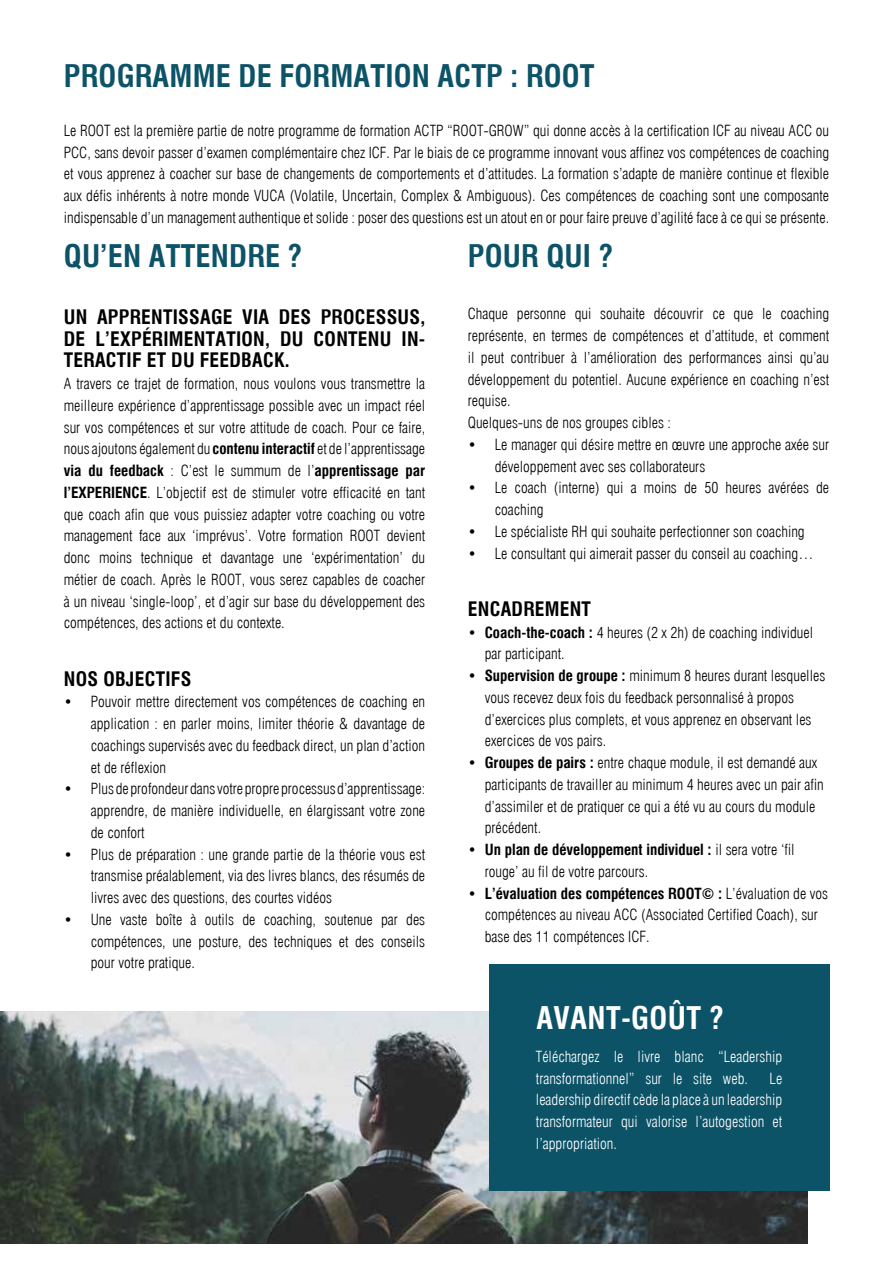
<style>
.page{position:relative;width:893px;height:1263px;background:#fff}
.page>*{position:absolute;margin:0;border:0;box-sizing:border-box;transform-origin:0 0}
.t1{font:700 condensed 30.45px "Swiss 721 BT";letter-spacing:.005em;color:#0d5368}
.t2{font:700 condensed 30.45px "Swiss 721 BT";letter-spacing:.015em;color:#fff}
.t3{font:700 condensed 19.5px/21.8px "Swiss 721 BT";letter-spacing:.015em;color:#000;text-align:justify}
.t4{font:300 condensed 15px/21.8px "Swiss 721 BT";color:#000}
.t5{font:300 condensed 15px/21.8px "Swiss 721 BT";color:#fff}
.s1{font-weight:700}
</style>
<div class="page">
<img style="left:0;top:1011px;width:808px;height:232px">
<div style="left:489px;top:964px;width:340px;height:227px;background:#0d5368"></div>
<h1 class="t1" style="left:64px;top:57px;width:532px">PROGRAMME DE FORMATION ACTP : ROOT</h1>
<p class="t4" style="left:64px;top:120px;width:767px;text-align:justify">Le ROOT est la première partie de notre programme de formation ACTP “ROOT-GROW” qui donne accès à la certification ICF au niveau ACC ou PCC, sans devoir passer d’examen complémentaire chez ICF. Par le biais de ce programme innovant vous affinez vos compétences de coaching et vous apprenez à coacher sur base de changements de comportements et d’attitudes. La formation s’adapte de manière continue et flexible aux défis inhérents à notre monde VUCA (Volatile, Uncertain, Complex &amp; Ambiguous). Ces compétences de coaching sont une composante indispensable d’un management authentique et solide : poser des questions est un atout en or pour faire preuve d’agilité face à ce qui se présente.</p>
<h1 class="t1" style="left:64px;top:237px;width:240px">QU’EN ATTENDRE ?</h1>
<h2 class="t3" style="left:64px;top:306px;width:363px">UN APPRENTISSAGE VIA DES PROCESSUS, DE L’EXPÉRIMENTATION, DU CONTENU IN-TERACTIF ET DU FEEDBACK.</h2>
<p class="t4" style="left:64px;top:373px;width:363px;text-align:justify">A travers ce trajet de formation, nous voulons vous transmettre la meilleure expérience d’apprentissage possible avec un impact réel sur vos compétences et sur votre attitude de coach. Pour ce faire, nous ajoutons également du <span class="s1">contenu interactif</span> et de l’apprentissage <span class="s1">via du feedback</span> : C’est le summum de l’<span class="s1">apprentissage par l’EXPERIENCE</span>. L’objectif est de stimuler votre efficacité en tant que coach afin que vous puissiez adapter votre coaching ou votre management face aux ‘imprévus’. Votre formation ROOT devient donc moins technique et davantage une ‘expérimentation’ du métier de coach. Après le ROOT, vous serez capables de coacher à un niveau ‘single-loop’, et d’agir sur base du développement des compétences, des actions et du contexte.</p>
<h2 class="t3" style="left:64px;top:667px;width:129px">NOS OBJECTIFS</h2>
<p class="t4" style="left:91px;top:691px;width:336px;text-align:justify;text-indent:-27px">• Pouvoir mettre directement vos compétences de coaching en application : en parler moins, limiter théorie &amp; davantage de coachings supervisés avec du feedback direct, un plan d’action et de réflexion</p>
<p class="t4" style="left:91px;top:778px;width:336px;text-align:justify;text-indent:-27px">• Plus de profondeur dans votre propre processus d’apprentissage: apprendre, de manière individuelle, en élargissant votre zone de confort</p>
<p class="t4" style="left:91px;top:843px;width:336px;text-align:justify;text-indent:-27px">• Plus de préparation : une grande partie de la théorie vous est transmise préalablement, via des livres blancs, des résumés de livres avec des questions, des courtes vidéos</p>
<p class="t4" style="left:91px;top:908px;width:336px;text-align:justify;text-indent:-27px">• Une vaste boîte à outils de coaching, soutenue par des compétences, une posture, des techniques et des conseils pour votre pratique.</p>
<h1 class="t1" style="left:468px;top:237px;width:147px">POUR QUI ?</h1>
<p class="t4" style="left:468px;top:303px;width:363px">Chaque personne qui souhaite découvrir ce que le coaching représente, en termes de compétences et d’attitude, et comment il peut contribuer à l’amélioration des performances ainsi qu’au développement du potentiel. Aucune expérience en coaching n’est requise.<br>Quelques-uns de nos groupes cibles :</p>
<p class="t4" style="left:495px;top:433px;width:336px;text-indent:-27px">• Le manager qui désire mettre en œuvre une approche axée sur développement avec ses collaborateurs</p>
<p class="t4" style="left:495px;top:477px;width:336px;text-indent:-27px">• Le coach (interne) qui a moins de 50 heures avérées de coaching</p>
<p class="t4" style="left:468px;top:520px;width:339px">• Le spécialiste RH qui souhaite perfectionner son coaching</p>
<p class="t4" style="left:468px;top:542px;width:347px">• Le consultant qui aimerait passer du conseil au coaching…</p>
<h2 class="t3" style="left:468px;top:598px;width:125px">ENCADREMENT</h2>
<p class="t4" style="left:485px;top:621px;width:330px;text-indent:-17px"><span class="s1">• Coach-the-coach :</span> 4 heures (2 x 2h) de coaching individuel par participant.</p>
<p class="t4" style="left:485px;top:665px;width:342px;text-indent:-17px"><span class="s1">• Supervision de groupe :</span> minimum 8 heures durant lesquelles vous recevez deux fois du feedback personnalisé à propos d’exercices plus complets, et vous apprenez en observant les exercices de vos pairs.</p>
<p class="t4" style="left:485px;top:752px;width:341px;text-indent:-17px"><span class="s1">• Groupes de pairs :</span> entre chaque module, il est demandé aux participants de travailler au minimum 4 heures avec un pair afin d’assimiler et de pratiquer ce qui a été vu au cours du module précédent.</p>
<p class="t4" style="left:485px;top:839px;width:311px;text-indent:-17px"><span class="s1">• Un plan de développement individuel :</span> il sera votre ‘fil rouge’ au fil de votre parcours.</p>
<p class="t4" style="left:485px;top:882px;width:345px;text-indent:-17px"><span class="s1">• L’évaluation des compétences ROOT© :</span> L’évaluation de vos compétences au niveau ACC (Associated Certified Coach), sur base des 11 compétences ICF.</p>
<h1 class="t2" style="left:536px;top:1000px;width:189px">AVANT-GOÛT ?</h1>
<p class="t5" style="left:536px;top:1045px;width:248px">Téléchargez le livre blanc “Leadership transformationnel” sur le site web.</p>
<p class="t5" style="left:536px;top:1067px;width:248px;text-align:justify;text-indent:234px">Le leadership directif cède la place à un leadership transformateur qui valorise l’autogestion et l’appropriation.</p>
</div>
